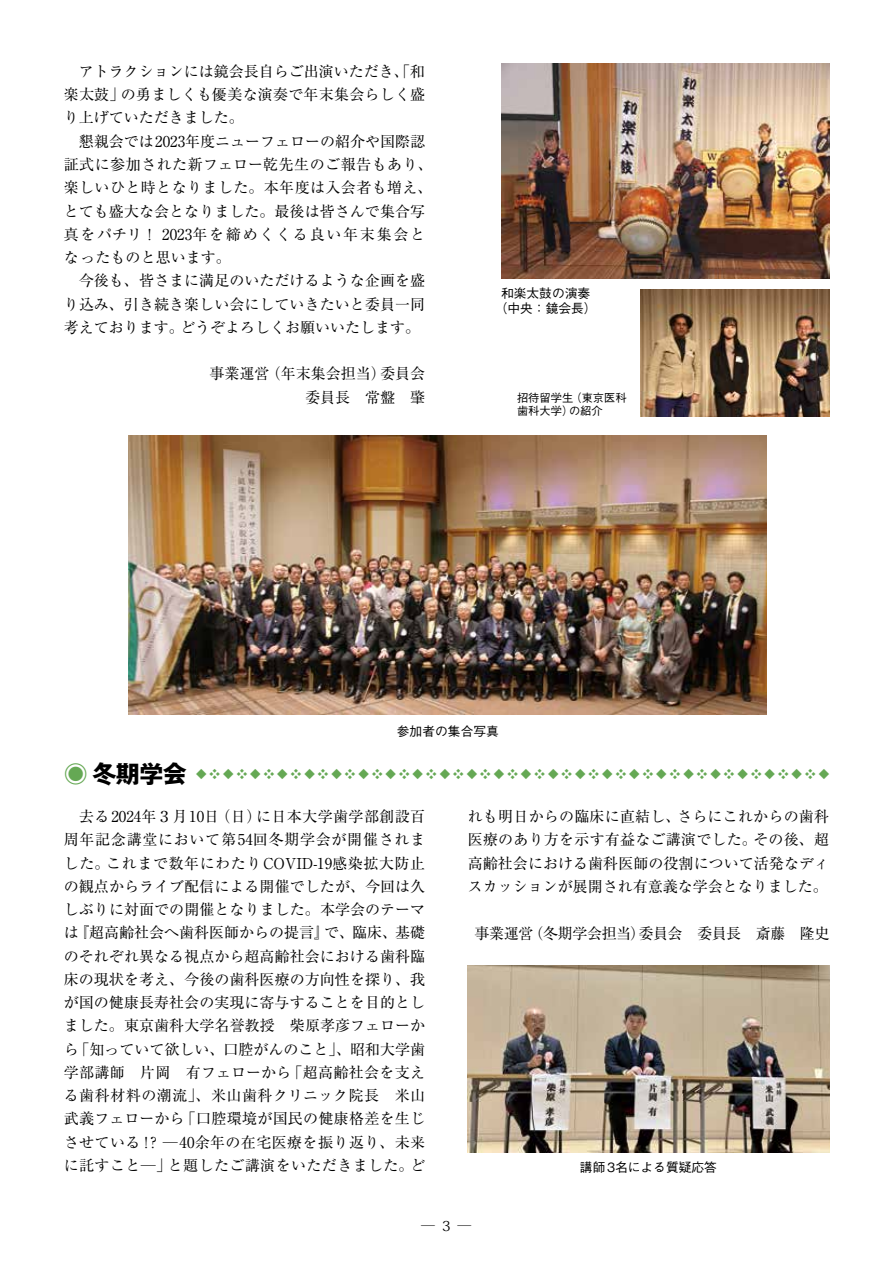
<style>
.page{position:relative;width:893px;height:1263px;background:#fff}
.page>*{position:absolute;margin:0;border:0;box-sizing:border-box;transform-origin:0 0}
.t1{font:700 24px "Gothic MB101 Pr 6";color:#000}
.t2{font:15px/23.2px "Ryumin Pr 6";letter-spacing:.005em;color:#000;text-align:justify}
.t3{font:15px "Ryumin Pr 6";letter-spacing:-.025em;color:#000}
.t4{font:13.8px "Koz Min Pro";color:#000}
.t5{font:500 12.75px/15px "Gothic BBB Pro";color:#000;text-align:center}
.t6{font:500 11.25px/13.2px "Gothic BBB Pro";color:#000}
.t7{font:700 10.5px "Gothic MB101 Pr 6";color:#65a854}
.s1{color:#65a854}
</style>
<div class="page">
<img style="left:641px;top:289px;width:189px;height:127px">
<img style="left:129px;top:435px;width:638px;height:279px">
<img style="left:501px;top:64px;width:329px;height:215px">
<img style="left:468px;top:965px;width:361px;height:187px">
<p class="t2" style="left:64px;top:59px;width:370px;text-align:left">　アトラクションには鏡会長自らご出演いただき、「和楽太鼓」の勇ましくも優美な演奏で年末集会らしく盛り上げていただきました。<br>　懇親会では2023年度ニューフェローの紹介や国際認証式に参加された新フェロー乾先生のご報告もあり、楽しいひと時となりました。本年度は入会者も増え、とても盛大な会となりました。最後は皆さんで集合写真をパチリ！ 2023年を締めくくる良い年末集会となったものと思います。<br>　今後も、皆さまに満足のいただけるような企画を盛り込み、引き続き楽しい会にしていきたいと委員一同考えております。どうぞよろしくお願いいたします。</p>
<p class="t2" style="left:210px;top:361px;width:217px;text-align:right">事業運営（年末集会担当）委員会委員長　常盤　肇</p>
<p class="t5" style="left:495px;top:284px;width:103px">和楽太鼓の演奏（中央：鏡会長）</p>
<p class="t6" style="left:517px;top:390px;width:111px">招待留学生（東京医科歯科大学）の紹介</p>
<p class="t5" style="left:397px;top:722px;width:103px">参加者の集合写真</p>
<h1 class="t1" style="left:64px;top:754px;width:124px"><span class="s1">◉</span> 冬期学会</h1>
<p class="t7" style="left:196px;top:765px;width:635px">◆ ❖ ◆ ❖ ◆ ❖ ◆ ❖ ◆ ❖ ◆ ❖ ◆ ❖ ◆ ❖ ◆ ❖ ◆ ❖ ◆ ❖ ◆ ❖ ◆ ❖ ◆ ❖ ◆ ❖ ◆ ❖ ◆ ❖ ◆ ❖ ◆ ❖ ◆ ❖ ◆ ❖ ◆ ❖ ◆ ❖ ◆</p>
<p class="t2" style="left:64px;top:804px;width:363px">　去る2024年３月10日（日）に日本大学歯学部創設百周年記念講堂において第54回冬期学会が開催されました。これまで数年にわたりCOVID-19感染拡大防止の観点からライブ配信による開催でしたが、今回は久しぶりに対面での開催となりました。本学会のテーマは『超高齢社会へ歯科医師からの提言』で、臨床、基礎のそれぞれ異なる視点から超高齢社会における歯科臨床の現状を考え、今後の歯科医療の方向性を探り、我が国の健康長寿社会の実現に寄与することを目的としました。東京歯科大学名誉教授　柴原孝彦フェローから「知っていて欲しい、口腔がんのこと」、昭和大学歯学部講師　片岡　有フェローから「超高齢社会を支える歯科材料の潮流」、米山歯科クリニック院長　米山武義フェローから「口腔環境が国民の健康格差を生じさせている！？ ─40余年の在宅医療を振り返り、未来に託すこと─」と題したご講演をいただきました。ど</p>
<p class="t2" style="left:468px;top:804px;width:363px">れも明日からの臨床に直結し、さらにこれからの歯科医療のあり方を示す有益なご講演でした。その後、超高齢社会における歯科医師の役割について活発なディスカッションが展開され有意義な学会となりました。</p>
<p class="t3" style="left:475px;top:922px;width:356px">事業運営（冬期学会担当）委員会　委員長　斎藤　隆史</p>
<p class="t5" style="left:580px;top:1158px;width:139px">講師3名による質疑応答</p>
<p class="t4" style="left:421px;top:1216px;width:51px">─ 3 ─</p>
</div>
